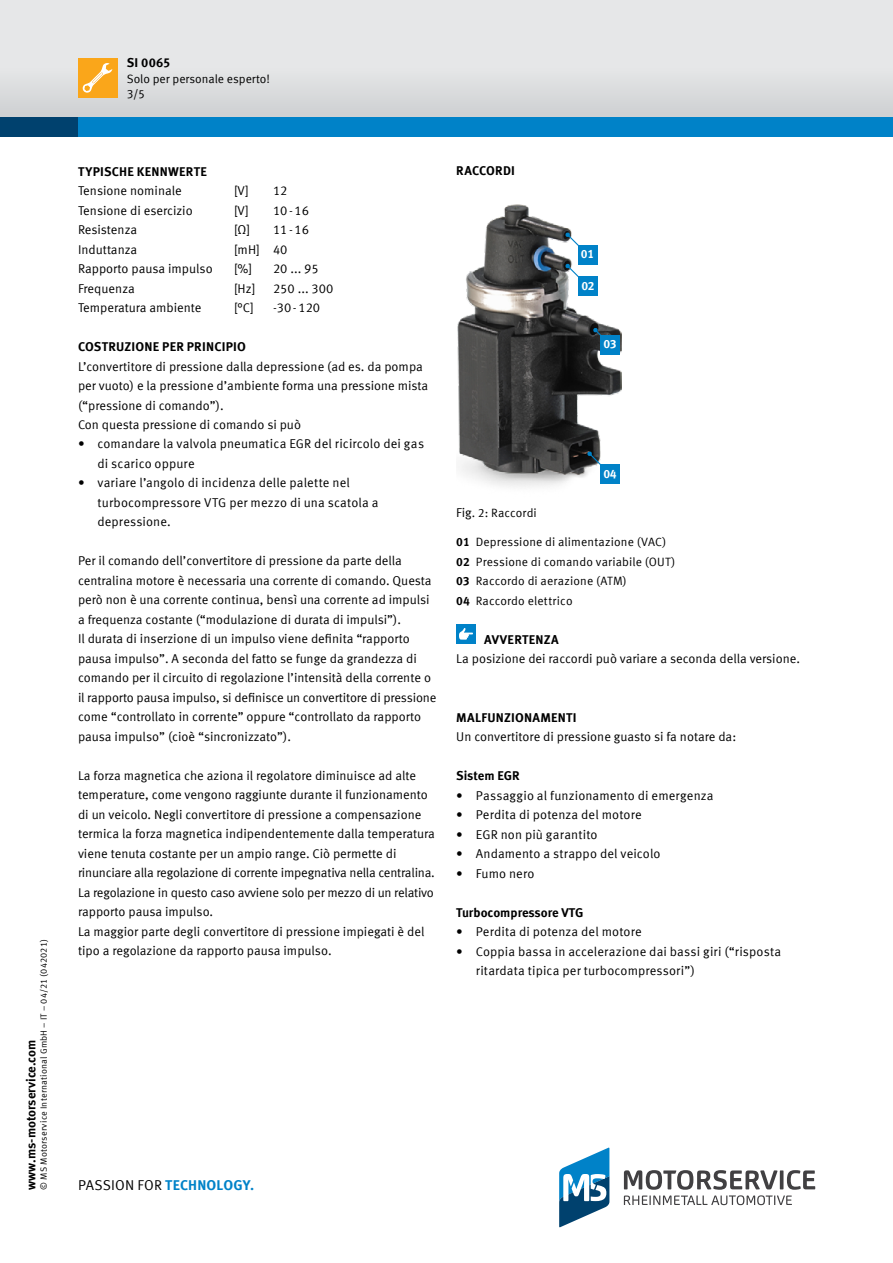
<style>
.page{position:relative;width:893px;height:1263px;background:#fff}
.page>*{position:absolute;margin:0;border:0;box-sizing:border-box;transform-origin:0 0}
.t1{font:700 14.25px "Meta Offc Pro";letter-spacing:.01em;color:#0082c8}
.t2{font:12.75px/19.5px "Meta Offc Pro Norm";color:#000}
.t3{font:700 12.75px "Meta Offc Pro";letter-spacing:.01em;color:#000}
.t4{font:12px/19.5px "Meta Offc Pro Norm";letter-spacing:.01em;color:#000}
.t5{font:700 12px "Meta Offc Pro";letter-spacing:-.025em;color:#fff}
.t6{font:9px "Meta Offc Pro Norm";letter-spacing:.02em;color:#000}
.s1{font-size:12.75px}
.s2{font-family:"Meta Offc Pro";font-weight:700}
.s3{font-family:"Meta Offc Pro Norm";font-weight:400;color:#000}
</style>
<div class="page">
<svg style="left:559px;top:1147px;width:50px;height:80px"></svg>
<svg style="left:624px;top:1170px;width:191px;height:35px"></svg>
<div style="left:0;top:0;width:893px;height:127px;background:#e6e7e8"></div>
<div style="left:0;top:68px;width:893px;height:49px;background:#dadbdd"></div>
<div style="left:0;top:117px;width:893px;height:19px;background:#00416e"></div>
<div style="left:78px;top:117px;width:815px;height:19px;background:#0082c8"></div>
<div style="left:78px;top:58px;width:39px;height:39px;background:#faa61a"></div>
<svg style="left:82px;top:63px;width:30px;height:30px"></svg>
<img style="left:457px;top:204px;width:165px;height:283px">
<svg style="left:593px;top:328px;width:18px;height:18px"></svg>
<div style="left:600px;top:335px;width:20px;height:19px;background:#0082c8"></div>
<svg style="left:565px;top:264px;width:25px;height:24px"></svg>
<div style="left:578px;top:277px;width:20px;height:19px;background:#0082c8"></div>
<svg style="left:565px;top:232px;width:24px;height:24px"></svg>
<div style="left:578px;top:245px;width:19px;height:19px;background:#0082c8"></div>
<svg style="left:587px;top:451px;width:25px;height:25px"></svg>
<div style="left:600px;top:464px;width:20px;height:20px;background:#0082c8"></div>
<div style="left:456px;top:624px;width:20px;height:20px;background:#0082c8"></div>
<svg style="left:459px;top:628px;width:14px;height:12px"></svg>
<p class="t6" style="left:37px;top:1189px;width:252px;rotate:-90deg">© MS Motorservice International GmbH – IT – 04/21 (042021)</p>
<p class="t3" style="left:21px;top:1189px;width:151px;rotate:-90deg">www.ms-motorservice.com</p>
<p class="t3" style="left:127px;top:53px;width:45px">SI 0065</p>
<p class="t4" style="left:127px;top:83px;width:20px">3/5</p>
<p class="t4" style="left:127px;top:68px;width:145px">Solo per personale esperto!</p>
<p class="t3" style="left:78px;top:161px;width:130px">TYPISCHE KENNWERTE</p>
<p class="t2" style="left:78px;top:180px;width:105px">Tensione nominale</p>
<p class="t2" style="left:234px;top:180px;width:16px">[V]</p>
<p class="t2" style="left:273px;top:180px;width:16px">12</p>
<p class="t2" style="left:78px;top:200px;width:116px">Tensione di esercizio</p>
<p class="t2" style="left:234px;top:200px;width:16px">[V]</p>
<p class="t2" style="left:273px;top:200px;width:38px">10-16</p>
<p class="t2" style="left:78px;top:219px;width:61px">Resistenza</p>
<p class="t2" style="left:234px;top:219px;width:18px">[Ω]</p>
<p class="t2" style="left:273px;top:219px;width:38px">11-16</p>
<p class="t2" style="left:78px;top:238px;width:61px">Induttanza</p>
<p class="t2" style="left:234px;top:238px;width:55px">[mH] 40</p>
<p class="t2" style="left:78px;top:258px;width:136px">Rapporto pausa impulso</p>
<p class="t2" style="left:234px;top:258px;width:20px">[%]</p>
<p class="t2" style="left:273px;top:258px;width:47px">20 ... 95</p>
<p class="t2" style="left:78px;top:277px;width:58px">Frequenza</p>
<p class="t2" style="left:234px;top:277px;width:23px">[Hz]</p>
<p class="t2" style="left:273px;top:277px;width:62px">250 ... 300</p>
<p class="t2" style="left:78px;top:297px;width:125px">Temperatura ambiente</p>
<p class="t2" style="left:234px;top:297px;width:21px">[°C]</p>
<p class="t2" style="left:273px;top:297px;width:49px">-30-120</p>
<p class="t3" style="left:78px;top:337px;width:170px">COSTRUZIONE PER PRINCIPIO</p>
<p class="t2" style="left:78px;top:355px;width:352px">L’convertitore di pressione dalla depressione (ad es. da pompa per vuoto) e la pressione d’ambiente forma una pressione mista (“pressione di comando”).<br>Con questa pressione di comando si può</p>
<p class="t2" style="left:97px;top:433px;width:328px;text-indent:-19px">• comandare la valvola pneumatica EGR del ricircolo dei gas di scarico oppure</p>
<p class="t2" style="left:97px;top:472px;width:283px;text-indent:-19px">• variare l’angolo di incidenza delle palette nel turbocompressore VTG per mezzo di una scatola a depressione.</p>
<p class="t2" style="left:78px;top:550px;width:360px">Per il comando dell’convertitore di pressione da parte della centralina motore è necessaria una corrente di comando. Questa però non è una corrente continua, bensì una corrente ad impulsi a frequenza costante (“modulazione di durata di impulsi”).<br>Il durata di inserzione di un impulso viene definita “rapporto pausa impulso”. A seconda del fatto se funge da grandezza di comando per il circuito di regolazione l’intensità della corrente o il rapporto pausa impulso, si definisce un convertitore di pressione come “controllato in corrente” oppure “controllato da rapporto pausa impulso” (cioè “sincronizzato”).</p>
<p class="t2" style="left:78px;top:765px;width:358px">La forza magnetica che aziona il regolatore diminuisce ad alte temperature, come vengono raggiunte durante il funzionamento di un veicolo. Negli convertitore di pressione a compensazione termica la forza magnetica indipendentemente dalla temperatura viene tenuta costante per un ampio range. Ciò permette di rinunciare alla regolazione di corrente impegnativa nella centralina.<br>La regolazione in questo caso avviene solo per mezzo di un relativo rapporto pausa impulso.<br>La maggior parte degli convertitore di pressione impiegati è del tipo a regolazione da rapporto pausa impulso.</p>
<p class="t3" style="left:456px;top:161px;width:60px">RACCORDI</p>
<p class="t5" style="left:581px;top:245px;width:15px">01</p>
<p class="t5" style="left:581px;top:276px;width:15px">02</p>
<p class="t5" style="left:603px;top:335px;width:15px">03</p>
<p class="t5" style="left:603px;top:464px;width:15px">04</p>
<p class="t4" style="left:456px;top:502px;width:82px"><span class="s1">Fig</span>. 2: Raccordi</p>
<p class="t4" style="left:456px;top:531px;width:221px"><span class="s2">01</span> Depressione di alimentazione (VAC)<br><span class="s2">02</span> Pressione di comando variabile (OUT)<br><span class="s2">03</span> Raccordo di aerazione (ATM)<br><span class="s2">04</span> Raccordo elettrico</p>
<p class="t3" style="left:484px;top:629px;width:76px">AVVERTENZA</p>
<p class="t2" style="left:456px;top:648px;width:345px">La posizione dei raccordi può variare a seconda della versione.</p>
<p class="t3" style="left:456px;top:707px;width:122px">MALFUNZIONAMENTI</p>
<p class="t2" style="left:456px;top:726px;width:281px">Un convertitore di pressione guasto si fa notare da:</p>
<p class="t3" style="left:456px;top:766px;width:65px">Sistem EGR</p>
<p class="t2" style="left:456px;top:784px;width:259px">• Passaggio al funzionamento di emergenza</p>
<p class="t2" style="left:456px;top:804px;width:187px">• Perdita di potenza del motore</p>
<p class="t2" style="left:456px;top:823px;width:143px">• EGR non più garantito</p>
<p class="t2" style="left:456px;top:843px;width:206px">• Andamento a strappo del veicolo</p>
<p class="t2" style="left:456px;top:862px;width:80px">• Fumo nero</p>
<p class="t3" style="left:456px;top:902px;width:129px">Turbocompressore VTG</p>
<p class="t2" style="left:456px;top:921px;width:187px">• Perdita di potenza del motore</p>
<p class="t2" style="left:476px;top:940px;width:307px;text-indent:-19px">• Coppia bassa in accelerazione dai bassi giri (“risposta ritardata tipica per turbocompressori”)</p>
<p class="t1" style="left:78px;top:1173px;width:178px"><span class="s3">PASSION FOR</span> TECHNOLOGY.</p>
</div>
